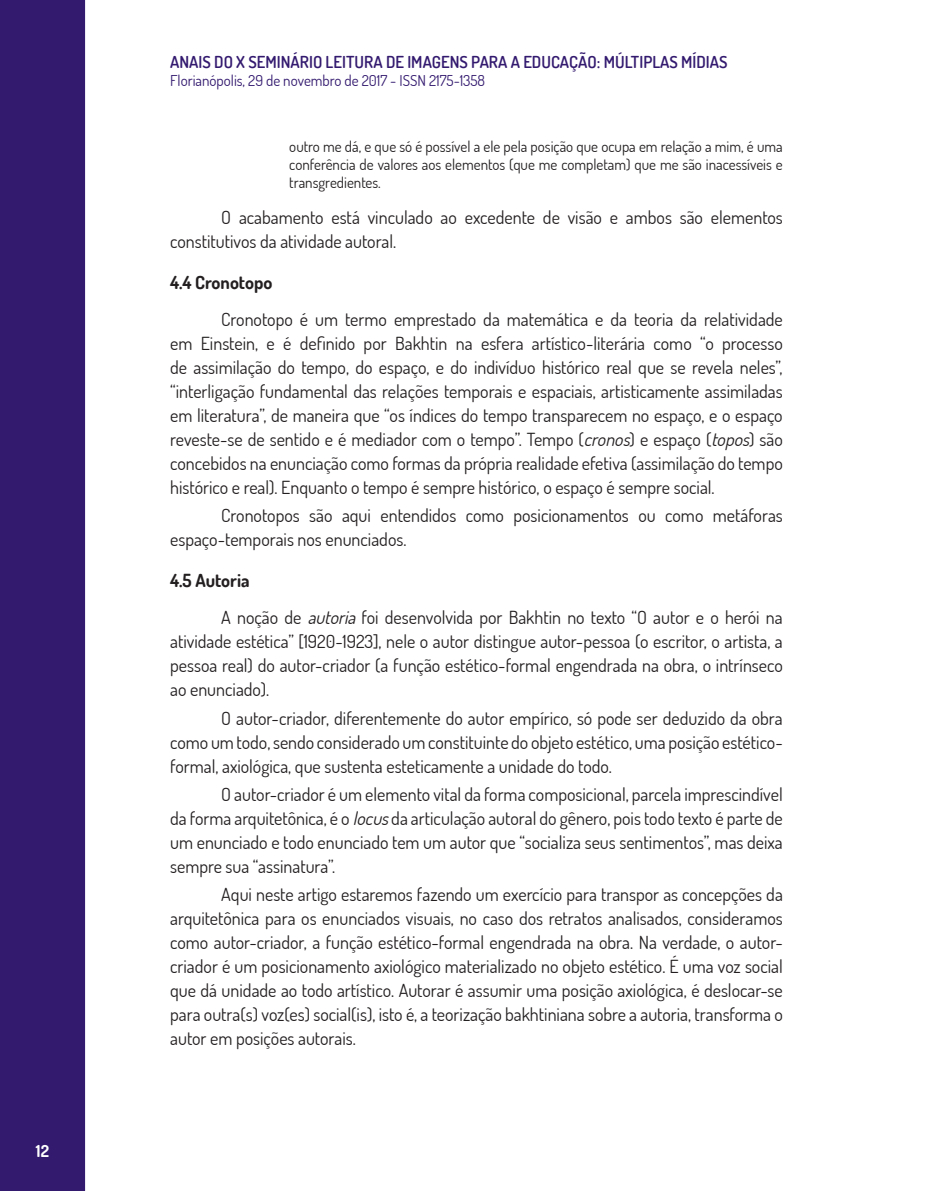
<style>
.page{position:relative;width:936px;height:1191px;background:#fff}
.page>*{position:absolute;margin:0;border:0;box-sizing:border-box;transform-origin:0 0}
.t1{font:18px/24px "Dosis";color:#231f20;text-align:justify}
.t2{font:700 18px "Dosis";color:#231f20}
.t3{font:600 16.5px "Dosis";color:#331a6f}
.t4{font:700 16.5px "Dosis";color:#fff}
.t5{font:15px/18px "Dosis";color:#231f20;text-align:justify}
.t6{font:15px "Dosis";color:#331a6f}
.s1{font-style:italic}
.s2{font-weight:700}
</style>
<div class="page">
<div style="left:0;top:0;width:85px;height:1191px;background:#331a6f"></div>
<p class="t4" style="left:36px;top:1140px;width:15px">12</p>
<p class="t3" style="left:170px;top:51px;width:559px">ANAIS DO X SEMINÁRIO LEITURA DE IMAGENS PARA A EDUCAÇÃO: MÚLTIPLAS MÍDIAS</p>
<p class="t6" style="left:170px;top:71px;width:316px">Florianópolis, 29 de novembro de 2017 - ISSN 2175-1358</p>
<p class="t5" style="left:289px;top:137px;width:495px">outro me dá, e que só é possível a ele pela posição que ocupa em relação a mim, é uma conferência de valores aos elementos (que me completam) que me são inacessíveis e transgredientes.</p>
<p class="t1" style="left:170px;top:205px;width:614px;text-indent:51px">O acabamento está vinculado ao excedente de visão e ambos são elementos constitutivos da atividade autoral.</p>
<p class="t2" style="left:170px;top:271px;width:104px">4.4 Cronotopo</p>
<p class="t1" style="left:170px;top:307px;width:614px;text-indent:51px">Cronotopo é um termo emprestado da matemática e da teoria da relatividade em Einstein, e é definido por Bakhtin na esfera artístico-literária como “o processo de assimilação do tempo, do espaço, e do indivíduo histórico real que se revela neles”, “interligação fundamental das relações temporais e espaciais, artisticamente assimiladas em literatura”, de maneira que “os índices do tempo transparecem no espaço, e o espaço reveste-se de sentido e é mediador com o tempo”. Tempo (<span class="s1">cronos</span>) e espaço (<span class="s1">topos</span>) são concebidos na enunciação como formas da própria realidade efetiva (assimilação do tempo histórico e real). Enquanto o tempo é sempre histórico, o espaço é sempre social.</p>
<p class="t1" style="left:170px;top:503px;width:614px;text-indent:51px">Cronotopos são aqui entendidos como posicionamentos ou como metáforas espaço-temporais nos enunciados.</p>
<p class="t1" style="left:221px;top:562px;width:563px;line-height:36.8px;text-indent:-51px"><span class="s2">4.5 Autoria<br></span>A noção de <span class="s1">autoria</span> foi desenvolvida por Bakhtin no texto “O autor e o herói na</p>
<p class="t1" style="left:170px;top:629px;width:614px">atividade estética” [1920-1923], nele o autor distingue autor-pessoa (o escritor, o artista, a pessoa real) do autor-criador (a função estético-formal engendrada na obra, o intrínseco ao enunciado).</p>
<p class="t1" style="left:170px;top:705px;width:614px;text-indent:51px">O autor-criador, diferentemente do autor empírico, só pode ser deduzido da obra como um todo, sendo considerado um constituinte do objeto estético, uma posição estético&shy;formal, axiológica, que sustenta esteticamente a unidade do todo.</p>
<p class="t1" style="left:170px;top:781px;width:614px;text-indent:51px">O autor-criador é um elemento vital da forma composicional, parcela imprescindível da forma arquitetônica, é o <span class="s1">locus</span>da articulação autoral do gênero, pois todo texto é parte de um enunciado e todo enunciado tem um autor que “socializa seus sentimentos”, mas deixa sempre sua “assinatura”.</p>
<p class="t1" style="left:170px;top:882px;width:614px;text-indent:51px">Aqui neste artigo estaremos fazendo um exercício para transpor as concepções da arquitetônica para os enunciados visuais, no caso dos retratos analisados, consideramos como autor-criador, a função estético-formal engendrada na obra. Na verdade, o autor&shy;criador é um posicionamento axiológico materializado no objeto estético. É uma voz social que dá unidade ao todo artístico. Autorar é assumir uma posição axiológica, é deslocar-se para outra(s) voz(es) social(is), isto é, a teorização bakhtiniana sobre a autoria, transforma o autor em posições autorais.</p>
</div>
